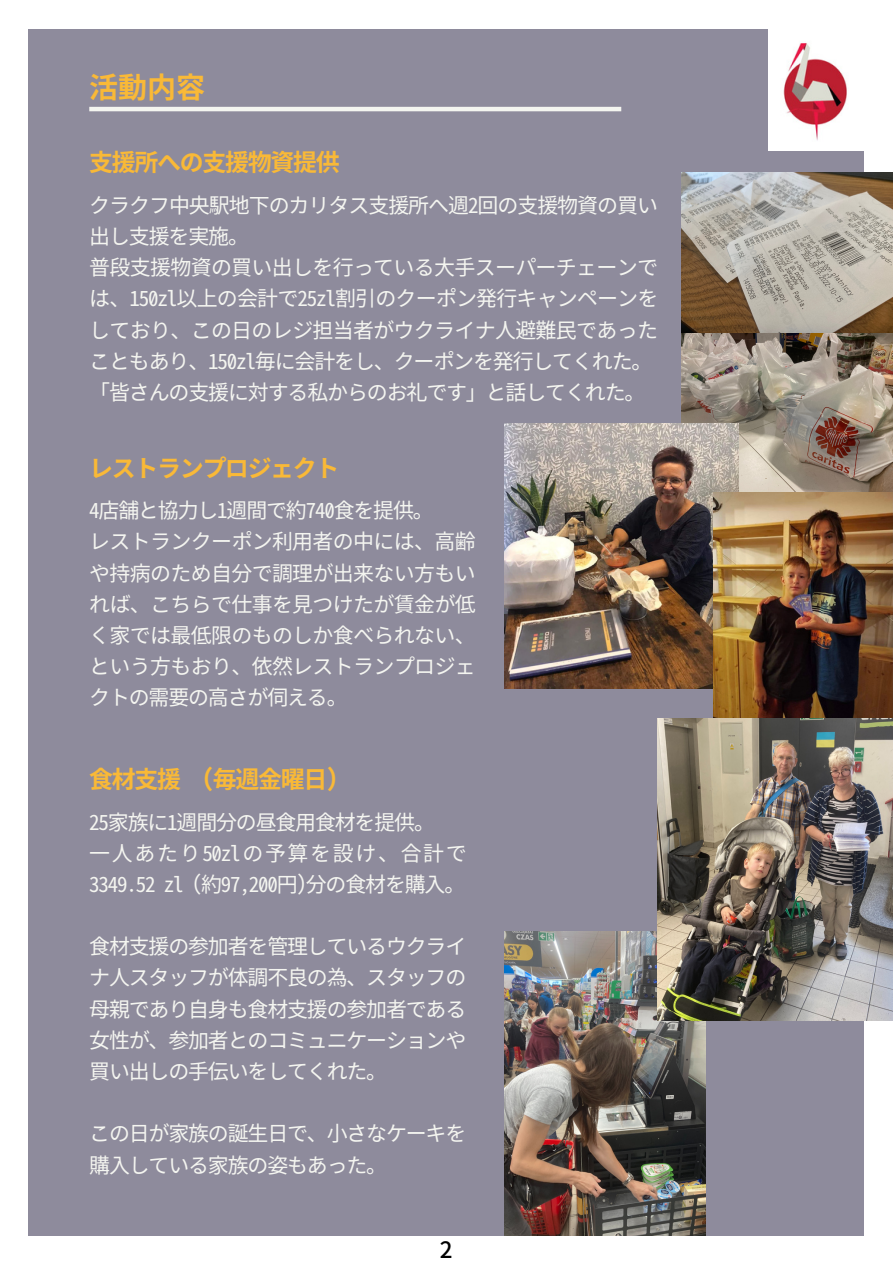
<style>
.page{position:relative;width:893px;height:1264px;background:#fff}
.page>*{position:absolute;margin:0;border:0;box-sizing:border-box;transform-origin:0 0}
.t1{font:28.95px "Gen Ei Gothic M B";color:#f9b937}
.t2{font:24px "Gen Ei Gothic M B";letter-spacing:-.055em;color:#f9b937}
.t3{font:23.85px "Gen Ei Gothic M B";letter-spacing:-.055em;color:#f9b937}
.t4{font:500 22.5px "Noto Sans JP";color:#000}
.t5{font:21px/31.2px "Gen Ei Gothic M R";letter-spacing:-.05em;color:#f4f5f0}
.t6{font:21px/31.2px "Gen Ei Gothic M R";letter-spacing:-.03em;color:#f4f5f0}
</style>
<div class="page">
<div style="left:28px;top:29px;width:835px;height:1206px;background:#8e8b9c"></div>
<img style="left:768px;top:29px;width:95px;height:121px">
<hr style="left:89px;top:107px;width:532px;height:4px;background:#f4f5f0">
<img style="left:681px;top:173px;width:211px;height:319px">
<img style="left:504px;top:424px;width:234px;height:264px">
<img style="left:713px;top:492px;width:179px;height:227px">
<img style="left:504px;top:931px;width:201px;height:304px">
<img style="left:657px;top:719px;width:235px;height:301px">
<h1 class="t1" style="left:89px;top:69px;width:118px">活動内容</h1>
<p class="t2" style="left:89px;top:147px;width:252px">支援所への支援物資提供</p>
<p class="t5" style="left:89px;top:190px;width:570px">クラクフ中央駅地下のカリタス支援所へ週2回の支援物資の買い出し支援を実施。<br>普段支援物資の買い出しを行っている大手スーパーチェーンでは、150zl以上の会計で25zl割引のクーポン発行キャンペーンをしており、この日のレジ担当者がウクライナ人避難民であったこともあり、150zl毎に会計をし、クーポンを発行してくれた。「皆さんの支援に対する私からのお礼です」と話してくれた。</p>
<p class="t3" style="left:89px;top:453px;width:251px">レストランプロジェクト</p>
<p class="t6" style="left:89px;top:496px;width:388px">4店舗と協力し1週間で約740食を提供。<br>レストランクーポン利用者の中には、高齢や持病のため自分で調理が出来ない方もいれば、こちらで仕事を見つけたが賃金が低く家では最低限のものしか食べられない、という方もおり、依然レストランプロジェクトの需要の高さが伺える。</p>
<p class="t3" style="left:89px;top:764px;width:250px">食材支援 (毎週金曜日)</p>
<p class="t5" style="left:89px;top:807px;width:379px">25家族に1週間分の昼食用食材を提供。<br>一人あたり50zlの予算を設け、合計で<br>3349.52 zl (約97,200円)分の食材を購入。</p>
<p class="t5" style="left:89px;top:932px;width:378px;text-align:justify">食材支援の参加者を管理しているウクライナ人スタッフが体調不良の為、スタッフの母親であり自身も食材支援の参加者である女性が、参加者とのコミュニケーションや買い出しの手伝いをしてくれた。</p>
<p class="t5" style="left:89px;top:1119px;width:378px">この日が家族の誕生日で、小さなケーキを購入している家族の姿もあった。</p>
<p class="t4" style="left:440px;top:1231px;width:14px">2</p>
</div>
